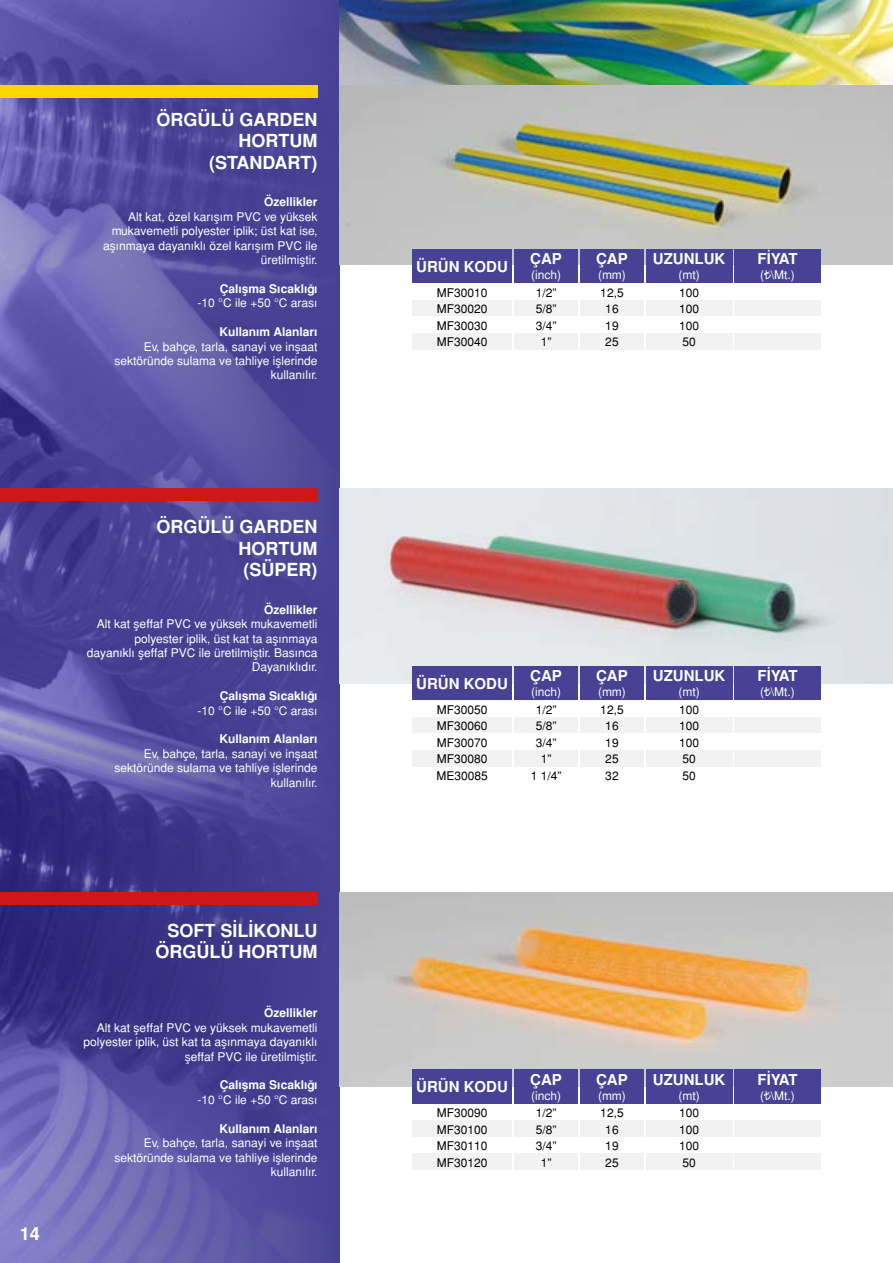
<style>
.page{position:relative;width:893px;height:1263px;background:#fff}
.page>*{position:absolute;margin:0;border:0;box-sizing:border-box;transform-origin:0 0}
.t1{font:700 18px/21.6px "Helvetica Tr";color:#fff;text-align:right}
.t2{font:700 15px "Helvetica Tr";color:#fff}
.t3{font:12px/14.4px "Helvetica Normal Tr";color:#fff;text-align:right}
.t4{font:12px/16.5px "Helvetica Normal Tr";color:#000;text-align:center}
.t5{font:700 12px "Helvetica Tr";color:#fff}
</style>
<div class="page">
<img style="left:0;top:0;width:340px;height:1263px">
<img style="left:340px;top:0;width:553px;height:265px">
<img style="left:340px;top:489px;width:553px;height:194px">
<img style="left:340px;top:892px;width:553px;height:195px">
<div style="left:412px;top:249px;width:100px;height:34px;background:#474294"></div>
<div style="left:514px;top:249px;width:64px;height:34px;background:#474294"></div>
<div style="left:580px;top:249px;width:64px;height:34px;background:#474294"></div>
<div style="left:646px;top:249px;width:86px;height:34px;background:#474294"></div>
<div style="left:412px;top:300px;width:100px;height:16px;background:#f2f2f2"></div>
<div style="left:412px;top:333px;width:100px;height:16px;background:#f2f2f2"></div>
<div style="left:514px;top:300px;width:64px;height:16px;background:#f2f2f2"></div>
<div style="left:514px;top:333px;width:64px;height:16px;background:#f2f2f2"></div>
<div style="left:580px;top:300px;width:64px;height:16px;background:#f2f2f2"></div>
<div style="left:580px;top:333px;width:64px;height:16px;background:#f2f2f2"></div>
<div style="left:646px;top:300px;width:86px;height:16px;background:#f2f2f2"></div>
<div style="left:646px;top:333px;width:86px;height:16px;background:#f2f2f2"></div>
<div style="left:734px;top:249px;width:87px;height:34px;background:#474294"></div>
<div style="left:734px;top:300px;width:87px;height:16px;background:#f2f2f2"></div>
<div style="left:734px;top:333px;width:87px;height:16px;background:#f2f2f2"></div>
<svg style="left:764px;top:270px;width:7px;height:9px"></svg>
<div style="left:412px;top:666px;width:100px;height:34px;background:#474294"></div>
<div style="left:514px;top:666px;width:64px;height:34px;background:#474294"></div>
<div style="left:580px;top:666px;width:64px;height:34px;background:#474294"></div>
<div style="left:646px;top:666px;width:86px;height:34px;background:#474294"></div>
<div style="left:412px;top:717px;width:100px;height:16px;background:#f2f2f2"></div>
<div style="left:412px;top:750px;width:100px;height:16px;background:#f2f2f2"></div>
<div style="left:514px;top:717px;width:64px;height:16px;background:#f2f2f2"></div>
<div style="left:514px;top:750px;width:64px;height:16px;background:#f2f2f2"></div>
<div style="left:580px;top:717px;width:64px;height:16px;background:#f2f2f2"></div>
<div style="left:580px;top:750px;width:64px;height:16px;background:#f2f2f2"></div>
<div style="left:646px;top:717px;width:86px;height:16px;background:#f2f2f2"></div>
<div style="left:646px;top:750px;width:86px;height:16px;background:#f2f2f2"></div>
<div style="left:734px;top:666px;width:87px;height:34px;background:#474294"></div>
<div style="left:734px;top:717px;width:87px;height:16px;background:#f2f2f2"></div>
<div style="left:734px;top:750px;width:87px;height:16px;background:#f2f2f2"></div>
<svg style="left:764px;top:687px;width:7px;height:9px"></svg>
<div style="left:412px;top:1069px;width:100px;height:35px;background:#474294"></div>
<div style="left:514px;top:1069px;width:64px;height:35px;background:#474294"></div>
<div style="left:580px;top:1069px;width:64px;height:35px;background:#474294"></div>
<div style="left:646px;top:1069px;width:86px;height:35px;background:#474294"></div>
<div style="left:412px;top:1121px;width:100px;height:16px;background:#f2f2f2"></div>
<div style="left:412px;top:1154px;width:100px;height:16px;background:#f2f2f2"></div>
<div style="left:514px;top:1121px;width:64px;height:16px;background:#f2f2f2"></div>
<div style="left:514px;top:1154px;width:64px;height:16px;background:#f2f2f2"></div>
<div style="left:580px;top:1121px;width:64px;height:16px;background:#f2f2f2"></div>
<div style="left:580px;top:1154px;width:64px;height:16px;background:#f2f2f2"></div>
<div style="left:646px;top:1121px;width:86px;height:16px;background:#f2f2f2"></div>
<div style="left:646px;top:1154px;width:86px;height:16px;background:#f2f2f2"></div>
<div style="left:734px;top:1069px;width:87px;height:35px;background:#474294"></div>
<div style="left:734px;top:1121px;width:87px;height:16px;background:#f2f2f2"></div>
<div style="left:734px;top:1154px;width:87px;height:16px;background:#f2f2f2"></div>
<svg style="left:764px;top:1091px;width:7px;height:9px"></svg>
<div style="left:0;top:489px;width:317px;height:12px;background:#cd1719"></div>
<div style="left:0;top:892px;width:317px;height:12px;background:#cd1719"></div>
<div style="left:0;top:85px;width:317px;height:12px;background:#ffd500"></div>
<h1 class="t1" style="left:156px;top:109px;width:162px">ÖRGÜLÜ GARDEN<br>HORTUM (STANDART)</h1>
<p class="t5" style="left:264px;top:195px;width:55px">Özellikler</p>
<p class="t3" style="left:103px;top:209px;width:216px">Alt kat, özel karışım PVC ve yüksek mukavemetli polyester iplik; üst kat ise, aşınmaya dayanıklı özel karışım PVC ile üretilmiştir.</p>
<p class="t5" style="left:220px;top:281px;width:99px">Çalışma Sıcaklığı</p>
<p class="t3" style="left:198px;top:296px;width:121px">-10 °C ile +50 °C arası</p>
<p class="t5" style="left:220px;top:325px;width:99px">Kullanım Alanları</p>
<p class="t3" style="left:115px;top:339px;width:204px">Ev, bahçe, tarla, sanayi ve inşaat sektöründe sulama ve tahliye işlerinde kullanılır.</p>
<h1 class="t1" style="left:238px;top:516px;width:80px;text-align:justify;text-indent:-82px">ÖRGÜLÜ GARDEN HORTUM (SÜPER)</h1>
<p class="t5" style="left:264px;top:602px;width:55px">Özellikler</p>
<p class="t3" style="left:87px;top:617px;width:232px">Alt kat şeffaf PVC ve yüksek mukavemetli polyester iplik, üst kat ta aşınmaya dayanıklı şeffaf PVC ile üretilmiştir. Basınca Dayanıklıdır.</p>
<p class="t5" style="left:220px;top:689px;width:99px">Çalışma Sıcaklığı</p>
<p class="t3" style="left:198px;top:703px;width:121px">-10 °C ile +50 °C arası</p>
<p class="t5" style="left:220px;top:732px;width:99px">Kullanım Alanları</p>
<p class="t3" style="left:115px;top:746px;width:204px">Ev, bahçe, tarla, sanayi ve inşaat sektöründe sulama ve tahliye işlerinde kullanılır.</p>
<h1 class="t1" style="left:20px;top:1222px;width:22px">14</h1>
<h1 class="t1" style="left:156px;top:919px;width:163px">SOFT SİLİKONLU<br>ÖRGÜLÜ HORTUM</h1>
<p class="t5" style="left:264px;top:1006px;width:55px">Özellikler</p>
<p class="t3" style="left:84px;top:1020px;width:235px">Alt kat şeffaf PVC ve yüksek mukavemetli polyester iplik, üst kat ta aşınmaya dayanıklı şeffaf PVC ile üretilmiştir.</p>
<p class="t5" style="left:220px;top:1078px;width:99px">Çalışma Sıcaklığı</p>
<p class="t3" style="left:198px;top:1092px;width:121px">-10 °C ile +50 °C arası</p>
<p class="t5" style="left:220px;top:1121px;width:99px">Kullanım Alanları</p>
<p class="t3" style="left:115px;top:1135px;width:204px">Ev, bahçe, tarla, sanayi ve inşaat sektöründe sulama ve tahliye işlerinde kullanılır.</p>
<p class="t2" style="left:530px;top:250px;width:33px">ÇAP</p>
<p class="t3" style="left:531px;top:267px;width:31px">(inch)</p>
<p class="t2" style="left:596px;top:250px;width:33px">ÇAP</p>
<p class="t3" style="left:598px;top:267px;width:29px">(mm)</p>
<p class="t2" style="left:653px;top:250px;width:74px">UZUNLUK</p>
<p class="t3" style="left:678px;top:267px;width:23px">(mt)</p>
<p class="t2" style="left:416px;top:257px;width:93px">ÜRÜN KODU</p>
<p class="t4" style="left:437px;top:284px;width:52px;text-align:justify">MF30010<br>MF30020<br>MF30030<br>MF30040</p>
<p class="t4" style="left:536px;top:284px;width:22px">1/2”<br>5/8”<br>3/4”<br>1”</p>
<p class="t4" style="left:600px;top:284px;width:25px">12,5<br>16<br>19<br>25</p>
<p class="t4" style="left:679px;top:284px;width:22px;text-align:justify">100<br>100<br>100<br>50</p>
<p class="t2" style="left:757px;top:250px;width:42px">FİYAT</p>
<p class="t3" style="left:760px;top:267px;width:36px">( \Mt.)</p>
<p class="t2" style="left:530px;top:667px;width:33px">ÇAP</p>
<p class="t3" style="left:531px;top:684px;width:31px">(inch)</p>
<p class="t2" style="left:596px;top:667px;width:33px">ÇAP</p>
<p class="t3" style="left:598px;top:684px;width:29px">(mm)</p>
<p class="t2" style="left:653px;top:667px;width:74px">UZUNLUK</p>
<p class="t3" style="left:678px;top:684px;width:23px">(mt)</p>
<p class="t2" style="left:416px;top:674px;width:93px">ÜRÜN KODU</p>
<p class="t4" style="left:436px;top:701px;width:53px;text-align:justify">MF30050<br>MF30060<br>MF30070<br>MF30080<br>ME30085</p>
<p class="t4" style="left:531px;top:701px;width:32px">1/2”<br>5/8”<br>3/4”<br>1”<br>1 1/4”</p>
<p class="t4" style="left:600px;top:701px;width:25px">12,5<br>16<br>19<br>25<br>32</p>
<p class="t4" style="left:679px;top:701px;width:22px;text-align:left">100<br>100<br>100<br>50<br>50</p>
<p class="t2" style="left:757px;top:667px;width:42px">FİYAT</p>
<p class="t3" style="left:760px;top:684px;width:36px">( \Mt.)</p>
<p class="t2" style="left:530px;top:1071px;width:33px">ÇAP</p>
<p class="t3" style="left:531px;top:1088px;width:31px">(inch)</p>
<p class="t2" style="left:596px;top:1071px;width:33px">ÇAP</p>
<p class="t3" style="left:598px;top:1088px;width:29px">(mm)</p>
<p class="t2" style="left:653px;top:1071px;width:74px">UZUNLUK</p>
<p class="t3" style="left:678px;top:1088px;width:23px">(mt)</p>
<p class="t2" style="left:416px;top:1078px;width:93px">ÜRÜN KODU</p>
<p class="t4" style="left:437px;top:1105px;width:52px;text-align:justify">MF30090<br>MF30100<br>MF30110<br>MF30120</p>
<p class="t4" style="left:536px;top:1105px;width:22px">1/2”<br>5/8”<br>3/4”<br>1”</p>
<p class="t4" style="left:600px;top:1105px;width:25px">12,5<br>16<br>19<br>25</p>
<p class="t4" style="left:679px;top:1105px;width:22px;text-align:justify">100<br>100<br>100<br>50</p>
<p class="t2" style="left:757px;top:1071px;width:42px">FİYAT</p>
<p class="t3" style="left:760px;top:1088px;width:36px">( \Mt.)</p>
</div>
